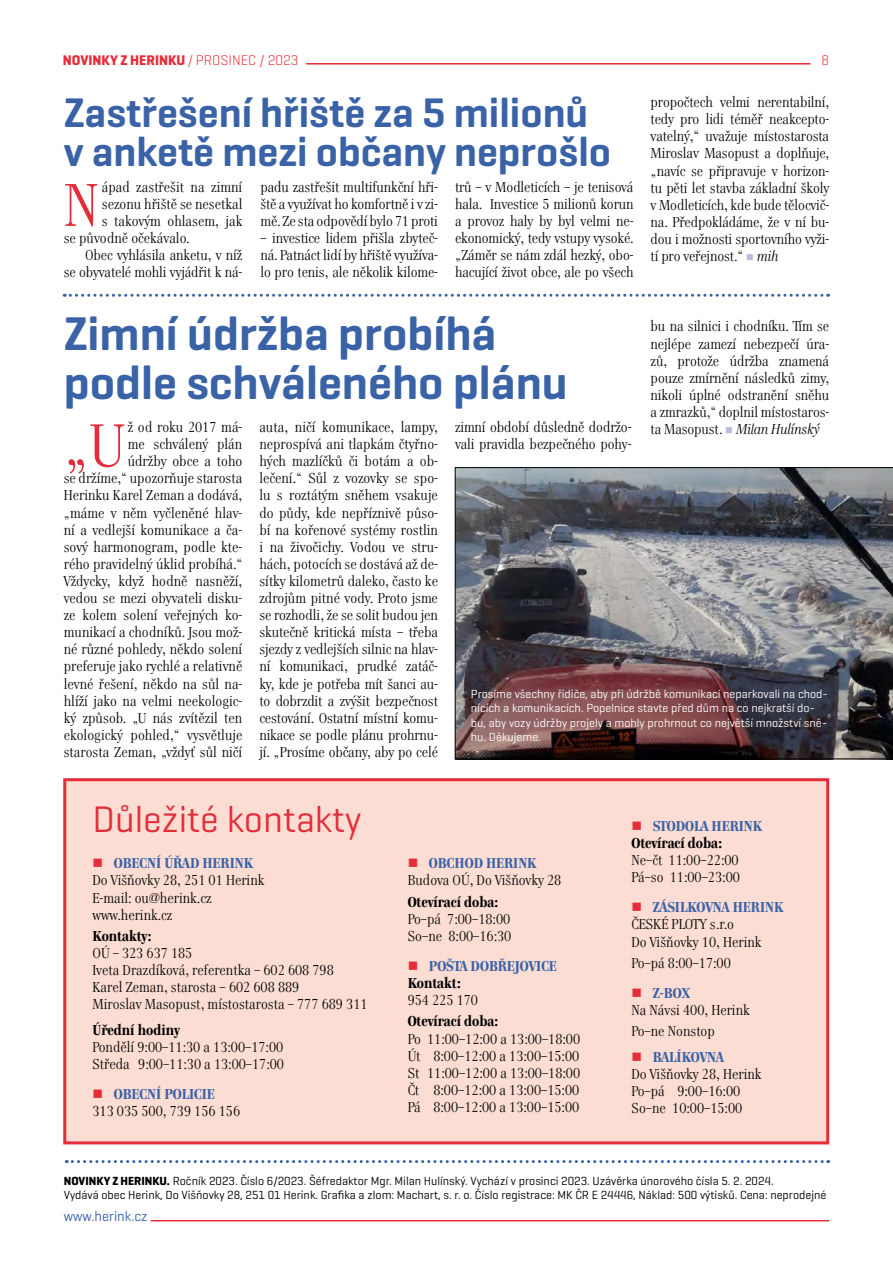
<style>
.page{position:relative;width:893px;height:1263px;background:#fff}
.page>*{position:absolute;margin:0;border:0;box-sizing:border-box;transform-origin:0 0}
.t1{font:59.85px "Genre";color:#e42d39}
.t2{font:600 48px/49.5px "Geogrotesque";color:#3a62a7}
.t3{font:600 42px/39px "Geogrotesque";color:#3a62a7}
.t4{font:37.5px "Geogrotesque";color:#e42d39}
.t5{font:14.25px/17.1px "Genre";color:#000}
.t6{font:700 14.25px "Genre";color:#3a62a7}
.t7{font:700 14.25px "Genre";color:#000}
.t8{font:700 14.25px "Geogrotesque";color:#e42d39}
.t9{font:14.25px "Geogrotesque";color:#3a62a7}
.t10{font:300 14.25px "Geogrotesque";color:#e42d39}
.t11{font:12px/14.4px "Geogrotesque";color:#000}
.t12{font:12px/14.4px "Geogrotesque";color:#fff}
.s1{font-weight:300}
.s2{color:#b6bcdc}
.s3{font-style:italic}
.s4{font-style:italic;font-size:13.5px}
.s5{font-weight:700}
</style>
<div class="page">
<svg style="left:66px;top:1160px;width:763px;height:3px"></svg>
<div style="left:63px;top:778px;width:766px;height:366px;background:#fbddd3;border:3px solid #e42d39"></div>
<svg style="left:64px;top:294px;width:765px;height:3px"></svg>
<img style="left:455px;top:467px;width:438px;height:292px">
<hr style="left:306px;top:63px;width:505px;height:2px;background:#e42d39">
<hr style="left:151px;top:1220px;width:678px;height:1px;background:#e42d39">
<p class="t8" style="left:63px;top:51px;width:237px">NOVINKY Z HERINKU <span class="s1">/ PROSINEC / 2023</span></p>
<p class="t10" style="left:821px;top:51px;width:9px">8</p>
<h3 class="t3" style="left:64px;top:93px;width:549px">Zastřešení hřiště za 5 milionů v anketě mezi občany neprošlo</h3>
<h1 class="t1" style="left:64px;top:172px;width:37px">N</h1>
<p class="t5" style="left:102px;top:180px;width:142px">ápad zastřešit na zimní</p>
<p class="t5" style="left:102px;top:197px;width:142px">sezonu hřiště se nesetkal</p>
<p class="t5" style="left:102px;top:214px;width:142px">s takovým ohlasem, jak</p>
<p class="t5" style="left:64px;top:231px;width:127px">se původně očekávalo.</p>
<p class="t5" style="left:85px;top:248px;width:159px">Obec vyhlásila anketu, v níž</p>
<p class="t5" style="left:64px;top:265px;width:180px">se obyvatelé mohli vyjádřit k ná-</p>
<p class="t5" style="left:260px;top:180px;width:179px;text-align:justify">padu zastřešit multifunkční hři&shy;ště a využívat ho komfortně i v zi&shy;mě. Ze sta odpovědí bylo 71 proti</p>
<p class="t5" style="left:260px;top:231px;width:179px;text-align:justify">– investice lidem přišla zbyteč&shy;ná. Patnáct lidí by hřiště využíva&shy;lo pro tenis, ale několik kilome-</p>
<p class="t5" style="left:455px;top:180px;width:180px;text-align:justify">trů – v Modleticích – je tenisová hala. Investice 5 milionů korun a provoz haly by byl velmi ne&shy;ekonomický, tedy vstupy vysoké. „Záměr se nám zdál hezký, obo&shy;hacující život obce, ale po všech</p>
<p class="t5" style="left:651px;top:95px;width:180px;text-align:justify">propočtech velmi nerentabilní, tedy pro lidi téměř neakcepto&shy;vatelný,“ uvažuje místostarosta Miroslav Masopust a doplňuje, „navíc se připravuje v horizon&shy;tu pěti let stavba základní školy v Modleticích, kde bude tělocvič&shy;na. Předpokládáme, že v ní bu&shy;dou i možnosti sportovního vyži&shy;tí pro veřejnost.“ <span class="s2">■</span> <span class="s3">mih</span></p>
<h2 class="t2" style="left:64px;top:308px;width:506px">Zimní údržba probíhá podle schváleného plánu</h2>
<p class="t5" style="left:651px;top:319px;width:180px;text-align:justify">bu na silnici i chodníku. Tím se nejlépe zamezí nebezpečí úra&shy;zů, protože údržba znamená pouze zmírnění následků zimy, nikoli úplné odstranění sněhu a zmrazků,“ doplnil místostaros&shy;ta Masopust. <span class="s2">■</span> <span class="s3">Mi</span><span class="s4">l</span><span class="s3">an Hulínský</span></p>
<p class="t5" style="left:64px;top:420px;width:180px;text-align:right">ž od roku 2017 má-<br>me schválený plán<br>údržby obce a toho<br>se držíme,“ upozorňuje starosta<br>Herinku Karel Zeman a dodává, „máme v něm vyčleněné hlav&shy;ní a vedlejší komunikace a ča&shy;sový harmonogram, podle kte&shy;rého pravidelný úklid probíhá.“<br>Vždycky, když hodně nasněží, vedou se mezi obyvateli disku&shy;ze kolem solení veřejných ko&shy;munikací a chodníků. Jsou mož&shy;né různé pohledy, někdo solení preferuje jako rychlé a relativně levné řešení, někdo na sůl na&shy;hlíží jako na velmi neekologic&shy;ký způsob. „U nás zvítězil ten ekologický pohled,“ vysvětluje starosta Zeman, „vždyť sůl ničí</p>
<p class="t5" style="left:259px;top:420px;width:180px;text-align:justify">auta, ničí komunikace, lampy, neprospívá ani tlapkám čtyřno&shy;hých mazlíčků či botám a ob&shy;lečení.“ Sůl z vozovky se spo&shy;lu s roztátým sněhem vsakuje do půdy, kde nepříznivě půso&shy;bí na kořenové systémy rostlin i na živočichy. Vodou ve stru&shy;hách, potocích se dostává až de&shy;sítky kilometrů daleko, často ke zdrojům pitné vody. Proto jsme se rozhodli, že se solit budou jen skutečně kritická místa – třeba sjezdy z vedlejších silnic na hlav&shy;ní komunikaci, prudké zatáč&shy;ky, kde je potřeba mít šanci au&shy;to dobrzdit a zvýšit bezpečnost cestování. Ostatní místní komu&shy;nikace se podle plánu prohrnu&shy;jí. „Prosíme občany, aby po celé</p>
<p class="t5" style="left:455px;top:420px;width:178px">zimní období důsledně dodržo&shy;vali pravidla bezpečného pohy-</p>
<h1 class="t1" style="left:64px;top:413px;width:62px">„U</h1>
<p class="t12" style="left:471px;top:686px;width:359px">Prosíme všechny řidiče, aby při údržbě komunikací neparkovali na chod&shy;nících a komunikacích. Popelnice stavte před dům na co nejkratší do&shy;bu, aby vozy údržby projely a mohly prohrnout co největší množství sně&shy;hu. Děkujeme.</p>
<h3 class="t4" style="left:92px;top:796px;width:270px">Důležité kontakty</h3>
<p class="t6" style="left:114px;top:855px;width:141px">OBECNÍ ÚŘAD HERINK</p>
<p class="t5" style="left:92px;top:873px;width:174px">Do Višňovky 28, 251 01 Herink<br>E-mail: ou@herink.cz www.herink.cz</p>
<p class="t7" style="left:92px;top:928px;width:61px">Kontakty:</p>
<p class="t5" style="left:92px;top:946px;width:277px">OÚ – 323 637 185<br>Iveta Drazdíková, referentka – 602 608 798<br>Karel Zeman, starosta – 602 608 889<br>Miroslav Masopust, místostarosta – 777 689 311</p>
<p class="t7" style="left:92px;top:1022px;width:89px">Úřední hodiny</p>
<p class="t5" style="left:92px;top:1040px;width:193px">Pondělí 9:00–11:30 a 13:00–17:00<br>Středa 9:00–11:30 a 13:00–17:00</p>
<p class="t6" style="left:114px;top:1086px;width:103px">OBECNÍ POLICIE</p>
<p class="t5" style="left:92px;top:1104px;width:149px">313 035 500, 739 156 156</p>
<p class="t6" style="left:429px;top:855px;width:109px">OBCHOD HERINK</p>
<p class="t5" style="left:408px;top:873px;width:155px">Budova OÚ, Do Višňovky 28</p>
<p class="t7" style="left:408px;top:894px;width:92px">Otevírací doba:</p>
<p class="t5" style="left:408px;top:912px;width:105px">Po–pá 7:00–18:00<br>So–ne 8:00–16:30</p>
<p class="t6" style="left:429px;top:958px;width:130px">POŠTA DOBŘEJOVICE</p>
<p class="t7" style="left:408px;top:975px;width:55px">Kontakt:</p>
<p class="t5" style="left:408px;top:993px;width:72px">954 225 170</p>
<p class="t7" style="left:408px;top:1013px;width:92px">Otevírací doba:</p>
<p class="t5" style="left:408px;top:1031px;width:174px;text-align:justify">Po 11:00–12:00 a 13:00–18:00<br>Út 8:00–12:00 a 13:00–15:00<br>St 11:00–12:00 a 13:00–18:00<br>Čt 8:00–12:00 a 13:00–15:00<br>Pá 8:00–12:00 a 13:00–15:00</p>
<p class="t6" style="left:653px;top:818px;width:111px">STODOLA HERINK</p>
<p class="t7" style="left:631px;top:835px;width:92px">Otevírací doba:</p>
<p class="t5" style="left:631px;top:853px;width:110px">Ne–čt 11:00–22:00<br>Pá–so 11:00–23:00</p>
<p class="t6" style="left:653px;top:899px;width:132px">ZÁSILKOVNA HERINK</p>
<p class="t5" style="left:631px;top:917px;width:132px">ČESKÉ PLOTY s.r.o<br>Do Višňovky 10, Herink</p>
<p class="t5" style="left:631px;top:956px;width:101px">Po–pá 8:00–17:00</p>
<p class="t6" style="left:653px;top:985px;width:39px">Z-BOX</p>
<p class="t5" style="left:631px;top:1001px;width:120px;line-height:21.3px">Na Návsi 400, Herink<br>Po–ne Nonstop</p>
<p class="t6" style="left:653px;top:1049px;width:73px">BALÍKOVNA</p>
<p class="t5" style="left:631px;top:1067px;width:132px">Do Višňovky 28, Herink<br>Po–pá 9:00–16:00<br>So–ne 10:00–15:00</p>
<p class="t11" style="left:64px;top:1173px;width:764px"><span class="s5">NOVINKY Z HERINKU.</span> Ročník 2023. Číslo 6/2023. Šéfredaktor Mgr. Milan Hulínský. Vychází v prosinci 2023. Uzávěrka únorového čísla 5. 2. 2024.<br>Vydává obec Herink, Do Višňovky 28, 251 01 Herink. Grafika a zlom: Machart, s. r. o. Číslo registrace: MK ČR E 24446, Náklad: 500 výtisků. Cena: neprodejné</p>
<p class="t9" style="left:64px;top:1208px;width:86px">www.herink.cz</p>
</div>
